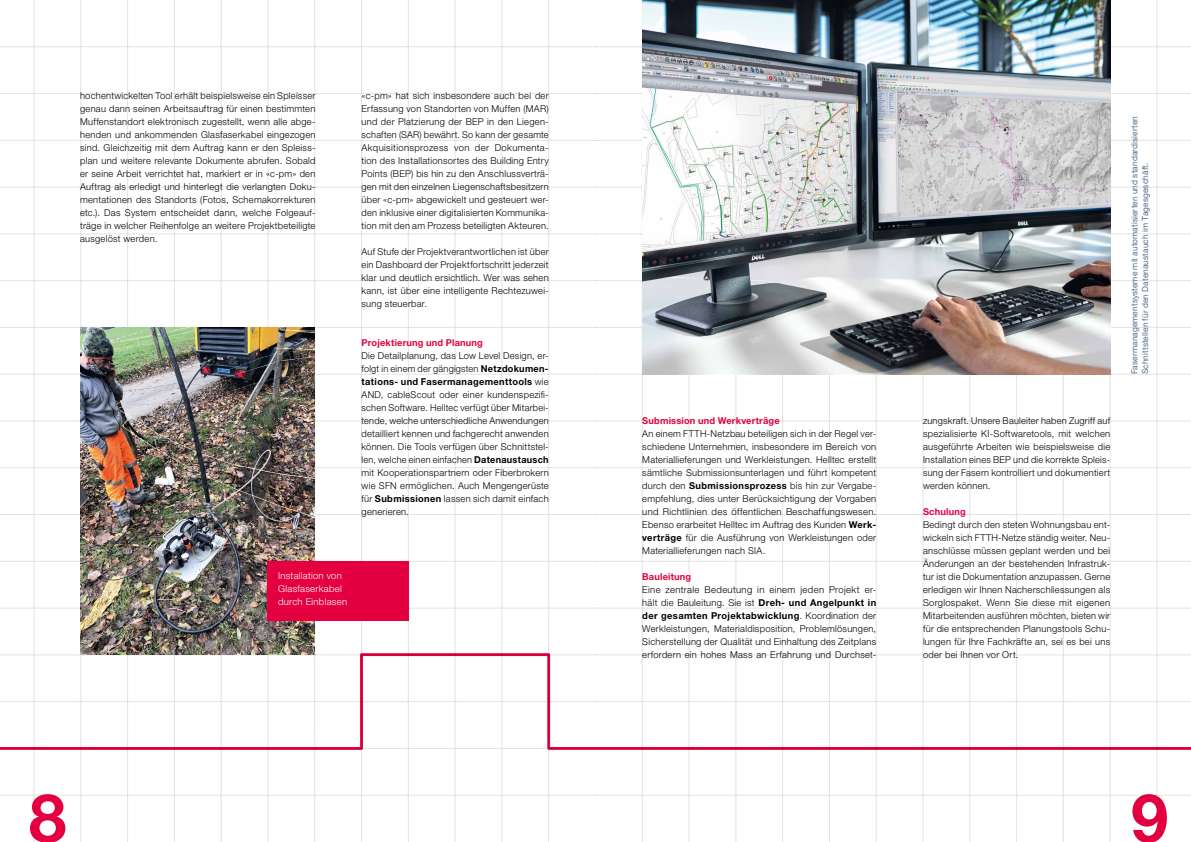
<style>
.page{position:relative;width:1191px;height:842px;background:#fff}
.page>*{position:absolute;margin:0;border:0;box-sizing:border-box;transform-origin:0 0}
.t1{font:700 67px "Helvetica Neue LT Std";color:#e40040}
.t2{font:300 9.5px/13px "Helvetica Neue LT Std";letter-spacing:.03em;color:#000;text-align:justify}
.t3{font:700 9.5px "Helvetica Neue LT Std";letter-spacing:.015em;color:#e40040}
.t4{font:300 9.5px/13px "Helvetica Neue LT Std";letter-spacing:.03em;color:#fff}
.t5{font:8.5px/10.5px "Helvetica Neue LT Std";letter-spacing:.01em;color:#56718b}
.s1{font-weight:700}
</style>
<div class="page">
<hr style="left:595px;top:47px;width:596px;height:1px;background:#e3e3e3">
<hr style="left:595px;top:93px;width:596px;height:1px;background:#e3e3e3">
<hr style="left:595px;top:140px;width:596px;height:1px;background:#e3e3e3">
<hr style="left:595px;top:187px;width:596px;height:1px;background:#e3e3e3">
<hr style="left:595px;top:234px;width:596px;height:1px;background:#e3e3e3">
<hr style="left:595px;top:280px;width:596px;height:1px;background:#e3e3e3">
<hr style="left:595px;top:327px;width:596px;height:1px;background:#e3e3e3">
<hr style="left:595px;top:374px;width:596px;height:1px;background:#e3e3e3">
<hr style="left:595px;top:421px;width:596px;height:1px;background:#e3e3e3">
<hr style="left:595px;top:468px;width:596px;height:1px;background:#e3e3e3">
<hr style="left:595px;top:514px;width:596px;height:1px;background:#e3e3e3">
<hr style="left:595px;top:561px;width:596px;height:1px;background:#e3e3e3">
<hr style="left:595px;top:608px;width:596px;height:1px;background:#e3e3e3">
<hr style="left:595px;top:795px;width:596px;height:1px;background:#e3e3e3">
<hr style="left:642px;top:0;width:1px;height:842px;background:#e3e3e3">
<hr style="left:689px;top:0;width:1px;height:842px;background:#e3e3e3">
<hr style="left:735px;top:0;width:1px;height:842px;background:#e3e3e3">
<hr style="left:782px;top:0;width:1px;height:842px;background:#e3e3e3">
<hr style="left:829px;top:0;width:1px;height:842px;background:#e3e3e3">
<hr style="left:876px;top:0;width:1px;height:842px;background:#e3e3e3">
<hr style="left:923px;top:0;width:1px;height:842px;background:#e3e3e3">
<hr style="left:969px;top:0;width:1px;height:842px;background:#e3e3e3">
<hr style="left:1016px;top:0;width:1px;height:842px;background:#e3e3e3">
<hr style="left:1063px;top:0;width:1px;height:842px;background:#e3e3e3">
<hr style="left:1110px;top:0;width:1px;height:842px;background:#e3e3e3">
<hr style="left:1156px;top:0;width:1px;height:842px;background:#e3e3e3">
<hr style="left:0;top:47px;width:595px;height:1px;background:#e3e3e3">
<hr style="left:0;top:93px;width:595px;height:1px;background:#e3e3e3">
<hr style="left:0;top:140px;width:595px;height:1px;background:#e3e3e3">
<hr style="left:0;top:187px;width:595px;height:1px;background:#e3e3e3">
<hr style="left:0;top:234px;width:595px;height:1px;background:#e3e3e3">
<hr style="left:0;top:280px;width:595px;height:1px;background:#e3e3e3">
<hr style="left:0;top:327px;width:595px;height:1px;background:#e3e3e3">
<hr style="left:0;top:374px;width:595px;height:1px;background:#e3e3e3">
<hr style="left:0;top:421px;width:595px;height:1px;background:#e3e3e3">
<hr style="left:0;top:468px;width:595px;height:1px;background:#e3e3e3">
<hr style="left:0;top:514px;width:595px;height:1px;background:#e3e3e3">
<hr style="left:0;top:561px;width:595px;height:1px;background:#e3e3e3">
<hr style="left:0;top:608px;width:595px;height:1px;background:#e3e3e3">
<hr style="left:0;top:795px;width:595px;height:1px;background:#e3e3e3">
<hr style="left:548px;top:0;width:1px;height:842px;background:#e3e3e3">
<hr style="left:502px;top:0;width:1px;height:842px;background:#e3e3e3">
<hr style="left:455px;top:0;width:1px;height:842px;background:#e3e3e3">
<hr style="left:408px;top:0;width:1px;height:842px;background:#e3e3e3">
<hr style="left:361px;top:0;width:1px;height:842px;background:#e3e3e3">
<hr style="left:314px;top:0;width:1px;height:842px;background:#e3e3e3">
<hr style="left:268px;top:0;width:1px;height:842px;background:#e3e3e3">
<hr style="left:221px;top:0;width:1px;height:842px;background:#e3e3e3">
<hr style="left:174px;top:0;width:1px;height:842px;background:#e3e3e3">
<hr style="left:127px;top:0;width:1px;height:842px;background:#e3e3e3">
<hr style="left:81px;top:0;width:1px;height:842px;background:#e3e3e3">
<hr style="left:34px;top:0;width:1px;height:842px;background:#e3e3e3">
<svg style="left:0;top:652px;width:1191px;height:99px"></svg>
<img style="left:642px;top:0;width:468px;height:374px">
<img style="left:81px;top:327px;width:234px;height:328px">
<div style="left:267px;top:561px;width:141px;height:60px;background:#e40040"></div>
<p class="t2" style="left:80px;top:89px;width:237px">hochentwickelten Tool erhält beispielsweise ein Spleisser genau dann seinen Arbeitsauftrag für einen bestimmten Muffenstandort elektronisch zugestellt, wenn alle abge&shy;henden und ankommenden Glasfaserkabel eingezogen sind. Gleichzeitig mit dem Auftrag kann er den Spleiss&shy;plan und weitere relevante Dokumente abrufen. Sobald er seine Arbeit verrichtet hat, markiert er in «c-pm» den Auftrag als erledigt und hinterlegt die verlangten Doku&shy;mentationen des Standorts (Fotos, Schemakorrekturen etc.). Das System entscheidet dann, welche Folgeauf&shy;träge in welcher Reihenfolge an weitere Projektbeteiligte ausgelöst werden.</p>
<p class="t2" style="left:361px;top:89px;width:189px">«c-pm» hat sich insbesondere auch bei der Erfassung von Standorten von Muffen (MAR) und der Platzierung der BEP in den Liegen&shy;schaften (SAR) bewährt. So kann der gesamte Akquisitionsprozess von der Dokumenta&shy;tion des Installationsortes des Building Entry Points (BEP) bis hin zu den Anschlussverträ&shy;gen mit den einzelnen Liegenschaftsbesitzern über «c-pm» abgewickelt und gesteuert wer&shy;den inklusive einer digitalisierten Kommunika&shy;tion mit den am Prozess beteiligten Akteuren.</p>
<p class="t2" style="left:361px;top:245px;width:189px">Auf Stufe der Projektverantwortlichen ist über ein Dashboard der Projektfortschritt jederzeit klar und deutlich ersichtlich. Wer was sehen kann, ist über eine intelligente Rechtezuwei&shy;sung steuerbar.</p>
<p class="t3" style="left:361px;top:337px;width:123px">Projektierung und Planung</p>
<p class="t2" style="left:361px;top:349px;width:189px">Die Detailplanung, das Low Level Design, er&shy;folgt in einem der gängigsten <span class="s1">Netzdokumen&shy;tations- und Fasermanagementtools</span> wie AND, cableScout oder einer kundenspezifi&shy;schen Software. Helltec verfügt über Mitarbei&shy;tende, welche unterschiedliche Anwendungen detailliert kennen und fachgerecht anwenden können. Die Tools verfügen über Schnittstel&shy;len, welche einen einfachen <span class="s1">Datenaustausch </span>mit Kooperationspartnern oder Fiberbrokern wie SFN ermöglichen. Auch Mengengerüste für <span class="s1">Submissionen</span> lassen sich damit einfach generieren.</p>
<p class="t4" style="left:278px;top:569px;width:70px">Installation von<br>Glasfaserkabel durch Einblasen</p>
<p class="t3" style="left:642px;top:414px;width:139px">Submission und Werkverträge</p>
<p class="t2" style="left:642px;top:427px;width:235px">An einem FTTH-Netzbau beteiligen sich in der Regel ver&shy;schiedene Unternehmen, insbesondere im Bereich von Materiallieferungen und Werkleistungen. Helltec erstellt sämtliche Submissionsunterlagen und führt kompetent durch den <span class="s1">Submissionsprozess</span> bis hin zur Vergabe&shy;empfehlung, dies unter Berücksichtigung der Vorgaben und Richtlinien des öffentlichen Beschaffungswesen.<br>Ebenso erarbeitet Helltec im Auftrag des Kunden <span class="s1">Werk&shy;verträge</span> für die Ausführung von Werkleistungen oder Materiallieferungen nach SIA.</p>
<p class="t3" style="left:642px;top:571px;width:50px">Bauleitung</p>
<p class="t2" style="left:642px;top:583px;width:235px">Eine zentrale Bedeutung in einem jeden Projekt er&shy;hält die Bauleitung. Sie ist <span class="s1">Dreh- und Angelpunkt in der gesamten Projektabwicklung</span>. Koordination der Werkleistungen, Materialdisposition, Problemlösungen, Sicherstellung der Qualität und Einhaltung des Zeitplans erfordern ein hohes Mass an Erfahrung und Durchset-</p>
<p class="t2" style="left:923px;top:414px;width:189px">zungskraft. Unsere Bauleiter haben Zugriff auf spezialisierte KI-Softwaretools, mit welchen ausgeführte Arbeiten wie beispielsweise die Installation eines BEP und die korrekte Spleis&shy;sung der Fasern kontrolliert und dokumentiert werden können.</p>
<p class="t3" style="left:923px;top:506px;width:44px">Schulung</p>
<p class="t2" style="left:923px;top:518px;width:189px">Bedingt durch den steten Wohnungsbau ent&shy;wickeln sich FTTH-Netze ständig weiter. Neu&shy;anschlüsse müssen geplant werden und bei Änderungen an der bestehenden Infrastruk&shy;tur ist die Dokumentation anzupassen. Gerne erledigen wir Ihnen Nacherschliessungen als Sorglospaket. Wenn Sie diese mit eigenen Mitarbeitenden ausführen möchten, bieten wir für die entsprechenden Planungstools Schu&shy;lungen für Ihre Fachkräfte an, sei es bei uns oder bei Ihnen vor Ort.</p>
<p class="t5" style="left:1129px;top:374px;width:260px;rotate:-90deg">Fasermanagementsysteme mit automatisierten und standardisierten<br>Schnittstellen für den Datenaustauch im Tagesgeschäft.</p>
<h1 class="t1" style="left:29px;top:777px;width:39px">8</h1>
<h1 class="t1" style="left:1131px;top:777px;width:39px">9</h1>
</div>
